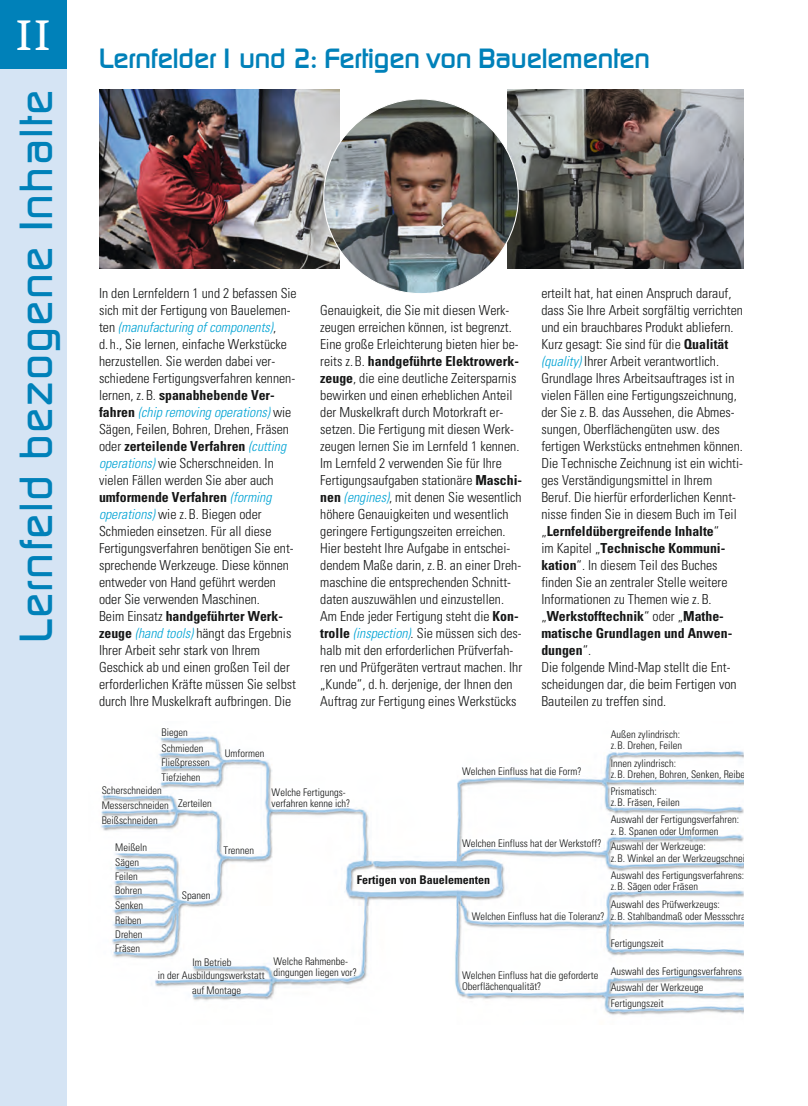
<style>
.page{position:relative;width:808px;height:1106px;background:#fff}
.page>*{position:absolute;margin:0;border:0;box-sizing:border-box;transform-origin:0 0}
.t1{font:500 45px "Digineu";letter-spacing:.03em;color:#0081b9}
.t2{font:45px "Sitka Text";color:#fff}
.t3{font:700 27px "Digineu";color:#0081b9}
.t4{font:300 condensed 13.8px/17px "H Tunivers";color:#151616}
.t5{font:700 condensed 12px "H Tunivers";color:#151616}
.t6{font:300 condensed 10.5px/11.2px "H Tunivers";color:#151616}
.s1{font-style:italic;color:#00a3d4}
.s2{font-weight:700}
</style>
<div class="page">
<div style="left:0;top:0;width:67px;height:1105px;background:#d5e4f4"></div>
<div style="left:0;top:0;width:67px;height:69px;background:#0081b9"></div>
<img style="left:101px;top:736px;width:642px;height:279px">
<img style="left:507px;top:90px;width:236px;height:179px">
<img style="left:99px;top:90px;width:240px;height:179px">
<img style="left:324px;top:99px;width:194px;height:195px;border-radius:97px">
<h1 class="t2" style="left:15px;top:2px;width:38px">II</h1>
<h1 class="t1" style="left:11px;top:643px;width:555px;rotate:-90deg">Lernfeld bezogene Inhalte</h1>
<h2 class="t3" style="left:99px;top:43px;width:552px">Lernfelder1 und 2: Fertigen von Bauelementen</h2>
<p class="t4" style="left:99px;top:284px;width:199px">In den Lernfeldern 1 und 2 befassen Sie sich mit der Fertigung von Bauelemen&shy;ten <span class="s1">(manufacturing of components)</span>,<br>d. h., Sie lernen, einfache Werkstücke herzustellen. Sie werden dabei ver&shy;schiedene Fertigungsverfahren kennen&shy;lernen, z.B. <span class="s2">spanabhebende Ver&shy;fahren</span> <span class="s1">(chip removing operations)</span> wie Sägen, Feilen, Bohren, Drehen, Fräsen oder <span class="s2">zerteilende Verfahren</span> <span class="s1">(cutting operations)</span> wie Scherschneiden. In vielen Fällen werden Sie aber auch <span class="s2">umformende Verfahren</span> <span class="s1">(forming operations)</span> wie z.B. Biegen oder Schmieden einsetzen. Für all diese Fertigungsverfahren benötigen Sie ent&shy;sprechende Werkzeuge. Diese können entweder von Hand geführt werden oder Sie verwenden Maschinen.<br>Beim Einsatz <span class="s2">handgeführter Werk&shy;zeuge</span> <span class="s1">(hand tools)</span> hängt das Ergebnis Ihrer Arbeit sehr stark von Ihrem Geschick ab und einen großen Teil der erforderlichen Kräfte müssen Sie selbst durch Ihre Muskelkraft aufbringen. Die</p>
<p class="t4" style="left:320px;top:301px;width:203px">Genauigkeit, die Sie mit diesen Werk&shy;zeugen erreichen können, ist begrenzt.<br>Eine große Erleichterung bieten hier be&shy;reits z. B. <span class="s2">handgeführte Elektrowerk&shy;zeuge</span>, die eine deutliche Zeitersparnis bewirken und einen erheblichen Anteil der Muskelkraft durch Motorkraft er&shy;setzen. Die Fertigung mit diesen Werk&shy;zeugen lernen Sie im Lernfeld 1 kennen.<br>Im Lernfeld 2 verwenden Sie für Ihre Fertigungsaufgaben stationäre <span class="s2">Maschi&shy;nen</span> <span class="s1">(engines)</span>, mit denen Sie wesentlich höhere Genauigkeiten und wesentlich geringere Fertigungszeiten erreichen.<br>Hier besteht Ihre Aufgabe in entschei&shy;dendem Maße darin, z.B. an einer Dreh&shy;maschine die entsprechenden Schnitt&shy;daten auszuwählen und einzustellen.<br>Am Ende jeder Fertigung steht die <span class="s2">Kon&shy;trolle</span> <span class="s1">(inspection)</span>. Sie müssen sich des&shy;halb mit den erforderlichen Prüfverfah&shy;ren und Prüfgeräten vertraut machen. Ihr „Kunde“, d. h. derjenige, der Ihnen den Auftrag zur Fertigung eines Werkstücks</p>
<p class="t4" style="left:541px;top:284px;width:203px">erteilt hat, hat einen Anspruch darauf, dass Sie Ihre Arbeit sorgfältig verrichten und ein brauchbares Produkt abliefern.<br>Kurz gesagt: Sie sind für die <span class="s2">Qualität </span><span class="s1">(quality)</span> Ihrer Arbeit verantwortlich.<br>Grundlage Ihres Arbeitsauftrages ist in vielen Fällen eine Fertigungszeichnung, der Sie z.B. das Aussehen, die Abmes&shy;sungen, Oberflächengüten usw. des fertigen Werkstücks entnehmen können.<br>Die Technische Zeichnung ist ein wichti&shy;ges Verständigungsmittel in Ihrem Beruf. Die hierfür erforderlichen Kennt&shy;nisse finden Sie in diesem Buch im Teil „<span class="s2">Lernfeldübergreifende lnhalte</span>“<br>im Kapitel „<span class="s2">Technische Kommuni&shy;kation</span>“. In diesem Teil des Buches finden Sie an zentraler Stelle weitere Informationen zu Themen wie z.B. „<span class="s2">Werkstofftechnik</span>“ oder „<span class="s2">Mathe&shy;matische Grundlagen und Anwen&shy;dungen</span>“.<br>Die folgende Mind-Map stellt die Ent&shy;scheidungen dar, die beim Fertigen von Bauteilen zu treffen sind.</p>
<p class="t6" style="left:162px;top:724px;width:43px;line-height:16px">Biegen<br>Schmieden</p>
<p class="t6" style="left:162px;top:755px;width:50px;line-height:14.5px">Fließpressen<br>Tiefziehen</p>
<p class="t6" style="left:178px;top:797px;width:35px">Zerteilen</p>
<p class="t6" style="left:102px;top:783px;width:69px;line-height:15px">Scherschneiden<br>Messerschneiden<br>Beißschneiden</p>
<p class="t6" style="left:115px;top:840px;width:34px;line-height:15px">Meißeln<br>Sägen</p>
<p class="t6" style="left:115px;top:869px;width:28px;line-height:13.5px">Feilen<br>Bohren</p>
<p class="t6" style="left:115px;top:897px;width:29px;line-height:15.1px">Senken<br>Reiben</p>
<p class="t6" style="left:115px;top:926px;width:29px;line-height:14.2px">Drehen<br>Fräsen</p>
<p class="t6" style="left:182px;top:889px;width:30px">Spanen</p>
<p class="t6" style="left:225px;top:747px;width:41px">Umformen</p>
<p class="t6" style="left:223px;top:844px;width:32px">Trennen</p>
<p class="t6" style="left:611px;top:728px;width:73px">Außen zylindrisch: z.B. Drehen, Feilen</p>
<p class="t6" style="left:611px;top:757px;width:141px">Innen zylindrisch:<br>z.B. Drehen, Bohren, Senken, Reiben</p>
<p class="t6" style="left:611px;top:785px;width:71px">Prismatisch:<br>z.B. Fräsen, Feilen</p>
<p class="t6" style="left:611px;top:813px;width:130px">Auswahl der Fertigungsverfahren: z. B. Spanen oder Umformen</p>
<p class="t6" style="left:611px;top:869px;width:135px">Auswahl des Fertigungsverfahrens: z.B. Sägen oder Fräsen</p>
<p class="t6" style="left:462px;top:765px;width:121px">Welchen Einfluss hat die Form?</p>
<p class="t6" style="left:272px;top:786px;width:80px">Welche Fertigungs&shy;verfahren kenne ich?</p>
<p class="t6" style="left:462px;top:837px;width:141px">Welchen Einfluss hat der Werkstoff?</p>
<p class="t6" style="left:611px;top:840px;width:145px">Auswahl der Werkzeuge:<br>z.B. Winkel an der Werkzeugschneide</p>
<p class="t6" style="left:611px;top:898px;width:151px">Auswahl des Prüfwerkzeugs:<br>z.B. Stahlbandmaß oder Messschraube</p>
<p class="t5" style="left:357px;top:872px;width:135px">Fertigen von Bauelementen</p>
<p class="t6" style="left:472px;top:910px;width:134px">Welchen Einfluss hat die Toleranz?</p>
<p class="t6" style="left:611px;top:937px;width:55px">Fertigungszeit</p>
<p class="t6" style="left:158px;top:954px;width:108px;line-height:13.6px;text-align:center">Im Betrieb<br>in der Ausbildungswerkstatt</p>
<p class="t6" style="left:192px;top:985px;width:50px">auf Montage</p>
<p class="t6" style="left:274px;top:955px;width:85px">Welche Rahmenbe&shy;dingungen liegen vor?</p>
<p class="t6" style="left:462px;top:969px;width:138px">Welchen Einfluss hat die geforderte<br>Oberflächenqualität?</p>
<p class="t6" style="left:611px;top:963px;width:133px;line-height:16px">Auswahl des Fertigungsverfahrens<br>Auswahl der Werkzeuge</p>
<p class="t6" style="left:611px;top:997px;width:55px">Fertigungszeit</p>
</div>
